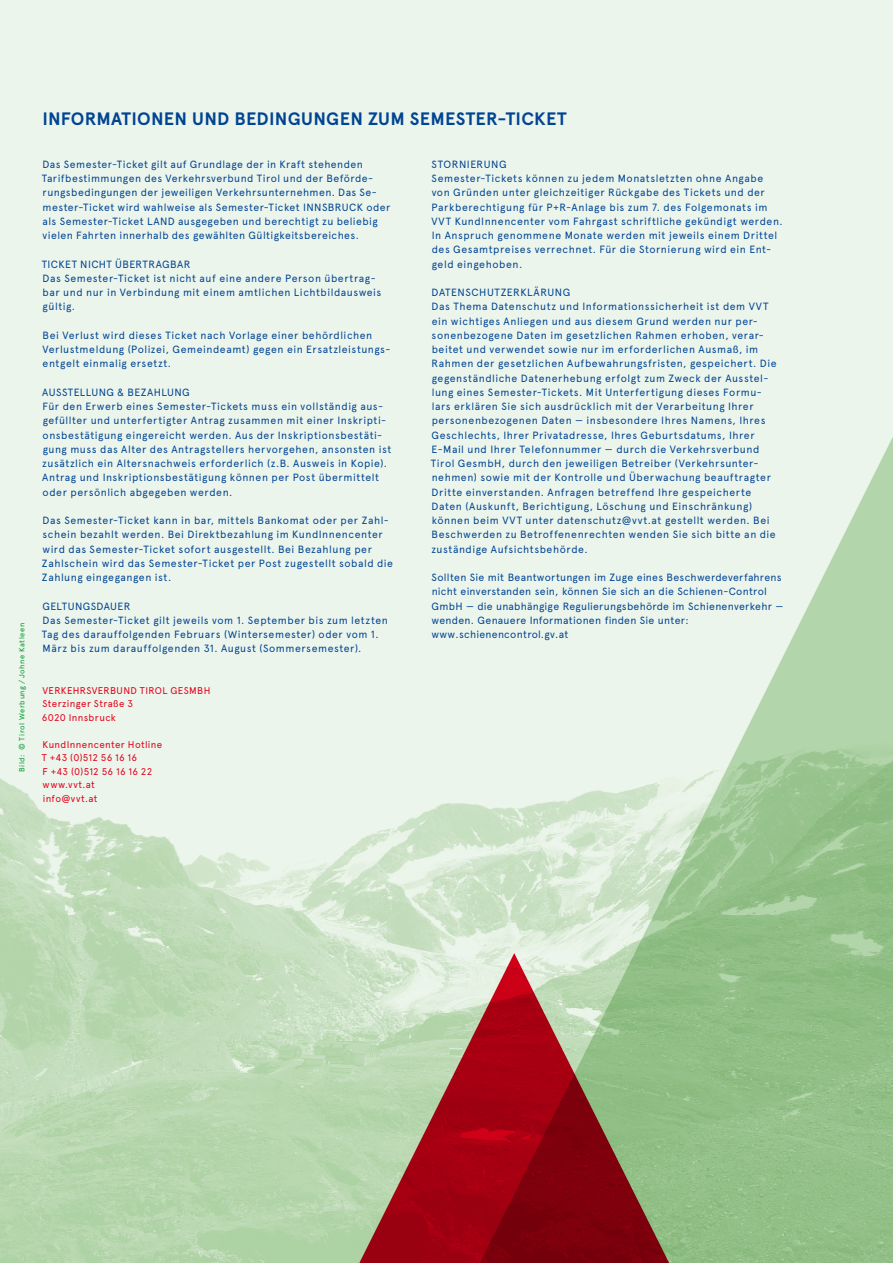
<style>
.page{position:relative;width:893px;height:1263px;background:#ecf5eb}
.page>*{position:absolute;margin:0;border:0;box-sizing:border-box;transform-origin:0 0}
.t1{font:700 18px "Apercu";letter-spacing:.015em;color:#004494}
.t2{font:10.5px/14.2px "Apercu";letter-spacing:.05em;color:#004494}
.t3{font:10.5px/14.2px "Apercu";letter-spacing:.02em;color:#004494}
.t4{font:9.75px/13.5px "Apercu";letter-spacing:.035em;color:#e2001a}
.t5{font:7.5px "Apercu";letter-spacing:.075em;color:#009b31}
</style>
<div class="page">
<img style="left:0;top:778px;width:473px;height:485px">
<svg style="left:473px;top:437px;width:420px;height:826px"></svg>
<svg style="left:353px;top:953px;width:322px;height:310px;background:#a56d60"></svg>
<p class="t5" style="left:17px;top:772px;width:151px;rotate:-90deg">Bild: © Tirol Werbung / Johne Katleen</p>
<h1 class="t1" style="left:42px;top:108px;width:526px">INFORMATIONEN UND BEDINGUNGEN ZUM SEMESTER-TICKET</h1>
<p class="t2" style="left:42px;top:157px;width:350px">Das Semester-Ticket gilt auf Grundlage der in Kraft stehenden Tarifbestimmungen des Verkehrsverbund Tirol und der Beförde&shy;rungsbedingungen der jeweiligen Verkehrsunternehmen. Das Se&shy;mester-Ticket wird wahlweise als Semester-Ticket INNSBRUCK oder als Semester-Ticket LAND ausgegeben und berechtigt zu beliebig vielen Fahrten innerhalb des gewählten Gültigkeitsbereiches.</p>
<p class="t2" style="left:42px;top:257px;width:341px">TICKET NICHT ÜBERTRAGBAR<br>Das Semester-Ticket ist nicht auf eine andere Person übertrag&shy;bar und nur in Verbindung mit einem amtlichen Lichtbildausweis gültig.</p>
<p class="t2" style="left:42px;top:328px;width:350px">Bei Verlust wird dieses Ticket nach Vorlage einer behördlichen<br>Verlustmeldung (Polizei, Gemeindeamt) gegen ein Ersatzleistungs&shy;entgelt einmalig ersetzt.</p>
<p class="t2" style="left:42px;top:385px;width:351px">AUSSTELLUNG &amp; BEZAHLUNG<br>Für den Erwerb eines Semester-Tickets muss ein vollständig aus&shy;gefüllter und unterfertigter Antrag zusammen mit einer Inskripti&shy;onsbestätigung eingereicht werden. Aus der Inskriptionsbestäti&shy;gung muss das Alter des Antragstellers hervorgehen, ansonsten ist zusätzlich ein Altersnachweis erforderlich (z.B. Ausweis in Kopie).<br>Antrag und Inskriptionsbestätigung können per Post übermittelt oder persönlich abgegeben werden.</p>
<p class="t2" style="left:42px;top:513px;width:353px">Das Semester-Ticket kann in bar, mittels Bankomat oder per Zahl&shy;schein bezahlt werden. Bei Direktbezahlung im KundInnencenter wird das Semester-Ticket sofort ausgestellt. Bei Bezahlung per Zahlschein wird das Semester-Ticket per Post zugestellt sobald die Zahlung eingegangen ist.</p>
<p class="t2" style="left:42px;top:599px;width:348px">GELTUNGSDAUER<br>Das Semester-Ticket gilt jeweils vom 1. September bis zum letzten Tag des darauffolgenden Februars (Wintersemester) oder vom 1.<br>März bis zum darauffolgenden 31. August (Sommersemester).</p>
<p class="t2" style="left:431px;top:157px;width:353px">STORNIERUNG<br>Semester-Tickets können zu jedem Monatsletzten ohne Angabe von Gründen unter gleichzeitiger Rückgabe des Tickets und der Parkberechtigung für P+R-Anlage bis zum 7. des Folgemonats im VVT KundInnencenter vom Fahrgast schriftliche gekündigt werden.<br>In Anspruch genommene Monate werden mit jeweils einem Drittel des Gesamtpreises verrechnet. Für die Stornierung wird ein Ent&shy;geld eingehoben.</p>
<p class="t2" style="left:431px;top:285px;width:347px">DATENSCHUTZERKLÄRUNG<br>Das Thema Datenschutz und Informationssicherheit ist dem VVT ein wichtiges Anliegen und aus diesem Grund werden nur per&shy;sonenbezogene Daten im gesetzlichen Rahmen erhoben, verar&shy;beitet und verwendet sowie nur im erforderlichen Ausmaß, im Rahmen der gesetzlichen Aufbewahrungsfristen, gespeichert. Die gegenständliche Datenerhebung erfolgt zum Zweck der Ausstel&shy;lung eines Semester-Tickets. Mit Unterfertigung dieses Formu&shy;lars erklären Sie sich ausdrücklich mit der Verarbeitung Ihrer personenbezogenen Daten — insbesondere Ihres Namens, Ihres Geschlechts, Ihrer Privatadresse, Ihres Geburtsdatums, Ihrer E-Mail und Ihrer Telefonnummer — durch die Verkehrsverbund Tirol GesmbH, durch den jeweiligen Betreiber (Verkehrsunter&shy;nehmen) sowie mit der Kontrolle und Überwachung beauftragter Dritte einverstanden. Anfragen betreffend Ihre gespeicherte Daten (Auskunft, Berichtigung, Löschung und Einschränkung) können beim VVT unter datenschutz@vvt.at gestellt werden. Bei Beschwerden zu Betroffenenrechten wenden Sie sich bitte an die zuständige Aufsichtsbehörde.</p>
<p class="t3" style="left:431px;top:570px;width:353px">Sollten Sie mit Beantwortungen im Zuge eines Beschwerdeverfahrens nicht einverstanden sein, können Sie sich an die Schienen-Control GmbH — die unabhängige Regulierungsbehörde im Schienenverkehr — wenden. Genauere Informationen finden Sie unter: www.schienencontrol.gv.at</p>
<p class="t4" style="left:42px;top:684px;width:170px">VERKEHRSVERBUND TIROL GESMBH<br>Sterzinger Straße 3<br>6020 Innsbruck</p>
<p class="t4" style="left:42px;top:738px;width:122px">KundInnencenter Hotline<br>T +43 (0)512 56 16 16<br>F +43 (0)512 56 16 16 22 www.vvt.at<br>info@vvt.at</p>
</div>
